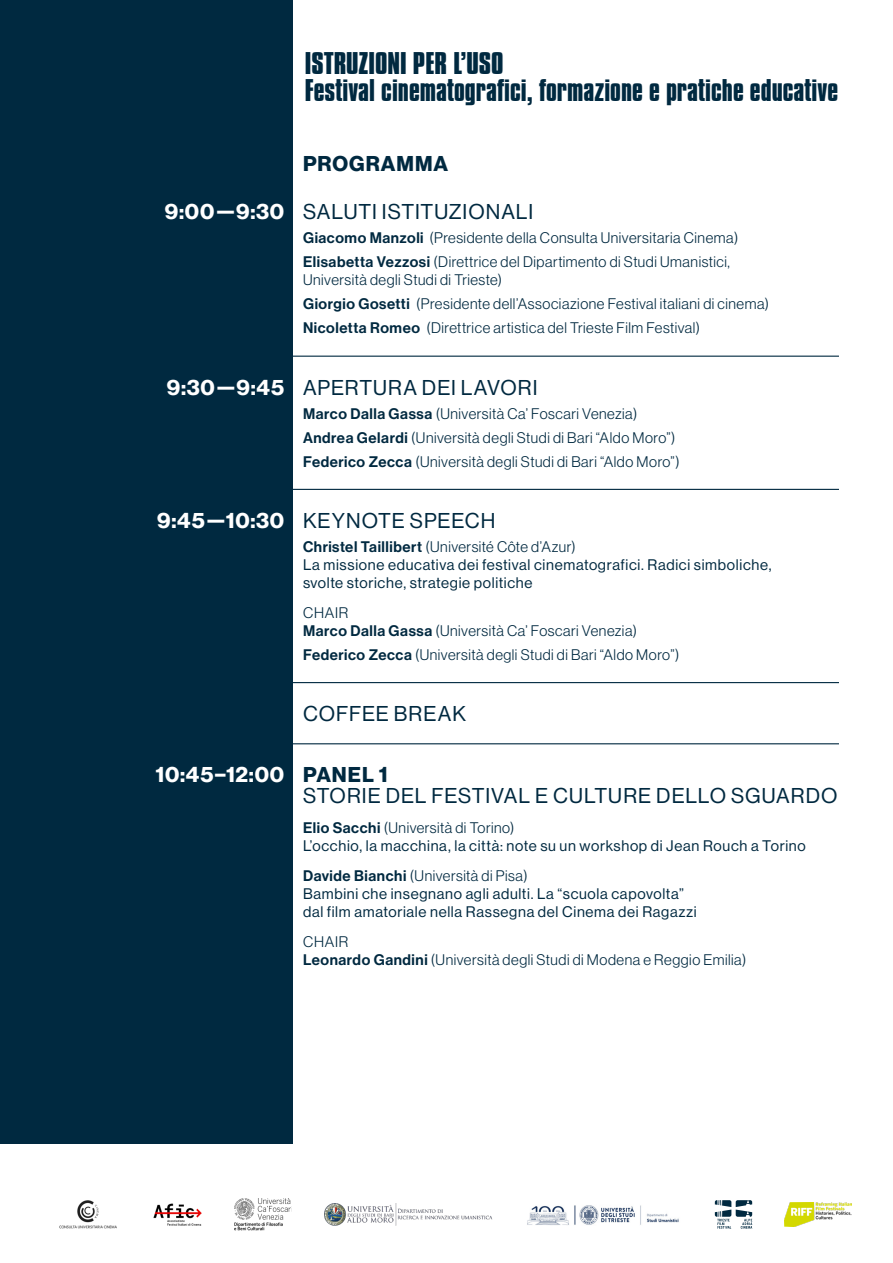
<style>
.page{position:relative;width:893px;height:1263px;background:#fff}
.page>*{position:absolute;margin:0;border:0;box-sizing:border-box;transform-origin:0 0}
.t1{font:700 27px "Compacta BT";color:#002940}
.t2{font:21px "N Haas Grotesk DS Pro 55 Rg";letter-spacing:.045em;color:#002940}
.t3{font:21px "N Haas Grotesk DS Pro 75 Bd";letter-spacing:.04em;color:#fff}
.t4{font:21px "N Haas Grotesk DS Pro 75 Bd";letter-spacing:.045em;color:#002940}
.t5{font:15px "N Haas Grotesk DS Pro 45 Lt";letter-spacing:.035em;color:#002940}
.t6{font:15px "N Haas Grotesk DS Pro 55 Rg";letter-spacing:.045em;color:#002940}
.s1{font-family:"N Haas Grotesk DS Pro 75 Bd";color:#fff}
.s2{font-family:"N Haas Grotesk DS Pro 65 Md"}
.s3{color:#002940}
</style>
<div class="page">
<div style="left:0;top:0;width:293px;height:1144px;background:#002940"></div>
<hr style="left:54px;top:356px;width:785px;height:1px;background:#002940">
<hr style="left:54px;top:489px;width:785px;height:1px;background:#002940">
<hr style="left:54px;top:682px;width:785px;height:1px;background:#002940">
<hr style="left:54px;top:743px;width:785px;height:1px;background:#002940">
<img style="left:153px;top:1203px;width:49px;height:23px">
<img style="left:234px;top:1199px;width:58px;height:31px">
<img style="left:59px;top:1200px;width:58px;height:29px">
<svg style="left:715px;top:1200px;width:37px;height:29px"></svg>
<img style="left:527px;top:1205px;width:152px;height:20px">
<img style="left:784px;top:1202px;width:67px;height:24px">
<img style="left:324px;top:1203px;width:168px;height:22px">
<p class="t1" style="left:305px;top:47px;width:200px">ISTRUZIONI PER L’USO</p>
<p class="t1" style="left:305px;top:74px;width:535px">Festival cinematografici, formazione e pratiche educative</p>
<p class="t4" style="left:303px;top:152px;width:147px">PROGRAMMA</p>
<p class="t2" style="left:165px;top:200px;width:370px"><span class="s1">9:00—9:30</span> SALUTI ISTITUZIONALI</p>
<p class="t5" style="left:303px;top:230px;width:437px"><span class="s2">Giacomo Manzoli</span> (Presidente della Consulta Universitaria Cinema)</p>
<p class="t5" style="left:303px;top:254px;width:428px"><span class="s2">Elisabetta Vezzosi</span> (Direttrice del Dipartimento di Studi Umanistici,</p>
<p class="t5" style="left:303px;top:272px;width:200px">Università degli Studi di Trieste)</p>
<p class="t5" style="left:303px;top:296px;width:468px"><span class="s2">Giorgio Gosetti</span> (Presidente dell’Associazione Festival italiani di cinema)</p>
<p class="t5" style="left:303px;top:320px;width:398px"><span class="s2">Nicoletta Romeo</span> (Direttrice artistica del Trieste Film Festival)</p>
<p class="t2" style="left:167px;top:375px;width:372px"><span class="s1">9:30—9:45</span> APERTURA DEI LAVORI</p>
<p class="t5" style="left:303px;top:405px;width:336px"><span class="s2">Marco Dalla Gassa</span> (Università Ca’ Foscari Venezia)</p>
<p class="t5" style="left:303px;top:429px;width:374px"><span class="s2">Andrea Gelardi</span> (Università degli Studi di Bari “Aldo Moro”)</p>
<p class="t5" style="left:303px;top:453px;width:378px"><span class="s2">Federico Zecca</span> (Università degli Studi di Bari “Aldo Moro”)</p>
<p class="t2" style="left:157px;top:509px;width:340px"><span class="s1">9:45—10:30</span> KEYNOTE SPEECH</p>
<p class="t5" style="left:303px;top:538px;width:274px"><span class="s2">Christel Taillibert</span> (Université Côte d’Azur)</p>
<p class="t6" style="left:303px;top:556px;width:470px">La missione educativa dei festival cinematografici. Radici simboliche,</p>
<p class="t6" style="left:303px;top:574px;width:231px">svolte storiche, strategie politiche</p>
<p class="t5" style="left:303px;top:604px;width:47px">CHAIR</p>
<p class="t5" style="left:303px;top:622px;width:336px"><span class="s2">Marco Dalla Gassa</span> (Università Ca’ Foscari Venezia)</p>
<p class="t5" style="left:303px;top:646px;width:378px"><span class="s2">Federico Zecca</span> (Università degli Studi di Bari “Aldo Moro”)</p>
<p class="t2" style="left:303px;top:702px;width:164px">COFFEE BREAK</p>
<p class="t3" style="left:155px;top:763px;width:234px">10:45–12:00 <span class="s3">PANEL 1</span></p>
<p class="t2" style="left:303px;top:784px;width:536px">STORIE DEL FESTIVAL E CULTURE DELLO SGUARDO</p>
<p class="t5" style="left:303px;top:820px;width:213px"><span class="s2">Elio Sacchi</span> (Università di Torino)</p>
<p class="t6" style="left:303px;top:838px;width:504px">L’occhio, la macchina, la città: note su un workshop di Jean Rouch a Torino</p>
<p class="t5" style="left:303px;top:868px;width:226px"><span class="s2">Davide Bianchi</span> (Università di Pisa)</p>
<p class="t6" style="left:303px;top:886px;width:382px">Bambini che insegnano agli adulti. La “scuola capovolta”</p>
<p class="t6" style="left:303px;top:904px;width:395px">dal film amatoriale nella Rassegna del Cinema dei Ragazzi</p>
<p class="t5" style="left:303px;top:934px;width:47px">CHAIR</p>
<p class="t5" style="left:303px;top:952px;width:445px"><span class="s2">Leonardo Gandini</span> (Università degli Studi di Modena e Reggio Emilia)</p>
</div>
